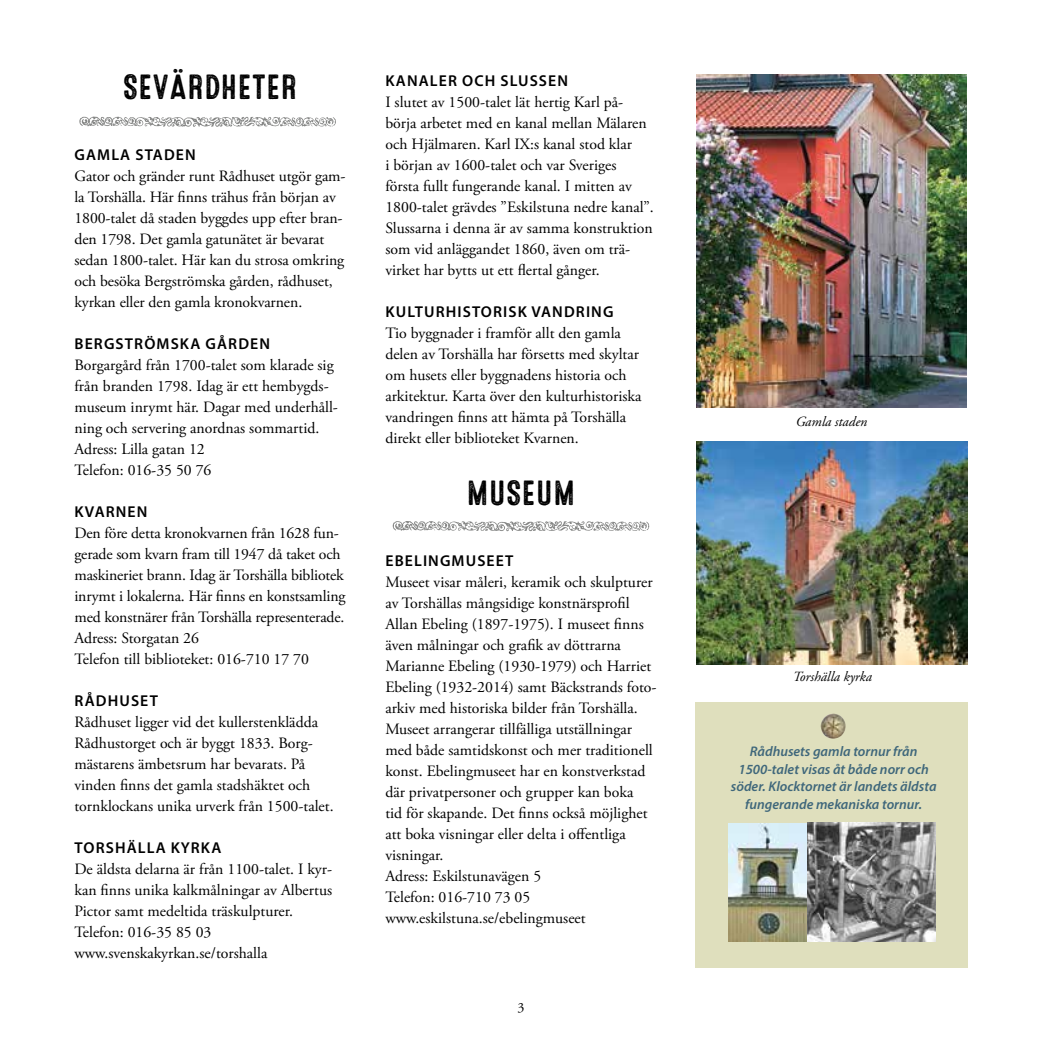
<style>
.page{position:relative;width:1042px;height:1042px;background:#fff}
.page>*{position:absolute;margin:0;border:0;box-sizing:border-box;transform-origin:0 0}
.t1{font:35px "Microbrew Three";color:#000}
.t2{font:15.75px/21px "Adobe Garamond Pro";color:#000}
.t3{font:600 15.75px "Myriad Pro";letter-spacing:.07em;color:#000}
.t4{font:italic 600 14px/17.5px "Myriad Pro";color:#3f677b;text-align:center}
.t5{font:italic 14px "Adobe Garamond Pro";color:#000}
.t6{font:14px "Adobe Garamond Pro";color:#000}
</style>
<div class="page">
<div style="left:695px;top:702px;width:272px;height:265px;background:#dfdfbd"></div>
<svg style="left:79px;top:117px;width:257px;height:10px"></svg>
<svg style="left:393px;top:521px;width:256px;height:10px"></svg>
<img style="left:696px;top:74px;width:270px;height:334px">
<img style="left:696px;top:441px;width:271px;height:224px">
<img style="left:728px;top:823px;width:207px;height:119px">
<img style="left:820px;top:714px;width:13px;height:18px">
<h1 class="t1" style="left:123px;top:67px;width:176px">SEVÄRDHETER</h1>
<p class="t3" style="left:75px;top:145px;width:123px">GAMLA STADEN</p>
<p class="t2" style="left:74px;top:166px;width:273px">Gator och gränder runt Rådhuset utgör gam&shy;la Torshälla. Här finns trähus från början av 1800-talet då staden byggdes upp efter bran&shy;den 1798. Det gamla gatunätet är bevarat sedan 1800-talet. Här kan du strosa omkring och besöka Bergströmska gården, rådhuset, kyrkan eller den gamla kronokvarnen.</p>
<p class="t3" style="left:75px;top:334px;width:197px">BERGSTRÖMSKA GÅRDEN</p>
<p class="t2" style="left:74px;top:355px;width:265px">Borgargård från 1700-talet som klarade sig från branden 1798. Idag är ett hembygds&shy;museum inrymt här. Dagar med underhåll&shy;ning och servering anordnas sommartid.<br>Adress: Lilla gatan 12<br>Telefon: 016-35 50 76</p>
<p class="t3" style="left:75px;top:502px;width:74px">KVARNEN</p>
<p class="t2" style="left:74px;top:523px;width:273px">Den före detta kronokvarnen från 1628 fun&shy;gerade som kvarn fram till 1947 då taket och maskineriet brann. Idag är Torshälla bibliotek inrymt i lokalerna. Här finns en konstsamling med konstnärer från Torshälla representerade.<br>Adress: Storgatan 26<br>Telefon till biblioteket: 016-710 17 70</p>
<p class="t3" style="left:75px;top:691px;width:85px">RÅDHUSET</p>
<p class="t2" style="left:74px;top:712px;width:261px">Rådhuset ligger vid det kullerstenklädda Rådhustorget och är byggt 1833. Borg&shy;mästarens ämbetsrum har bevarats. På vinden finns det gamla stadshäktet och tornklockans unika urverk från 1500-talet.</p>
<p class="t3" style="left:75px;top:838px;width:148px">TORSHÄLLA KYRKA</p>
<p class="t2" style="left:74px;top:859px;width:259px">De äldsta delarna är från 1100-talet. I kyr&shy;kan finns unika kalkmålningar av Albertus Pictor samt medeltida träskulpturer.<br>Telefon: 016-35 85 03 www.svenskakyrkan.se/torshalla</p>
<p class="t3" style="left:385px;top:71px;width:184px">KANALER OCH SLUSSEN</p>
<p class="t2" style="left:385px;top:92px;width:270px">I slutet av 1500-talet lät hertig Karl på&shy;börja arbetet med en kanal mellan Mälaren och Hjälmaren. Karl IX:s kanal stod klar<br>i början av 1600-talet och var Sveriges första fullt fungerande kanal. I mitten av 1800-talet grävdes ”Eskilstuna nedre kanal”.<br>Slussarna i denna är av samma konstruktion som vid anläggandet 1860, även om trä&shy;virket har bytts ut ett flertal gånger.</p>
<p class="t3" style="left:385px;top:302px;width:229px">KULTURHISTORISK VANDRING</p>
<p class="t2" style="left:385px;top:323px;width:258px">Tio byggnader i framför allt den gamla delen av Torshälla har försetts med skyltar om husets eller byggnadens historia och arkitektur. Karta över den kulturhistoriska vandringen finns att hämta på Torshälla direkt eller biblioteket Kvarnen.</p>
<h1 class="t1" style="left:466px;top:473px;width:111px">MUSEUM</h1>
<p class="t3" style="left:385px;top:550px;width:129px">EBELINGMUSEET</p>
<p class="t2" style="left:385px;top:572px;width:273px">Museet visar måleri, keramik och skulpturer av Torshällas mångsidige konstnärsprofil Allan Ebeling (1897-1975). I museet finns även målningar och grafik av döttrarna Marianne Ebeling (1930-1979) och Harriet Ebeling (1932-2014) samt Bäckstrands foto&shy;arkiv med historiska bilder från Torshälla.<br>Museet arrangerar tillfälliga utställningar med både samtidskonst och mer traditionell konst. Ebelingmuseet har en konstverkstad där privatpersoner och grupper kan boka<br>tid för skapande. Det finns också möjlighet att boka visningar eller delta i offentliga visningar.<br>Adress: Eskilstunavägen 5<br>Telefon: 016-710 73 05 www.eskilstuna.se/ebelingmuseet</p>
<p class="t6" style="left:517px;top:999px;width:8px">3</p>
<p class="t5" style="left:796px;top:413px;width:73px">Gamla staden</p>
<p class="t5" style="left:792px;top:668px;width:81px">Torshälla kyrka</p>
<p class="t4" style="left:731px;top:742px;width:207px">Rådhusets gamla tornur från<br>1500-talet visas åt både norr och söder. Klocktornet är landets äldsta fungerande mekaniska tornur.</p>
</div>
